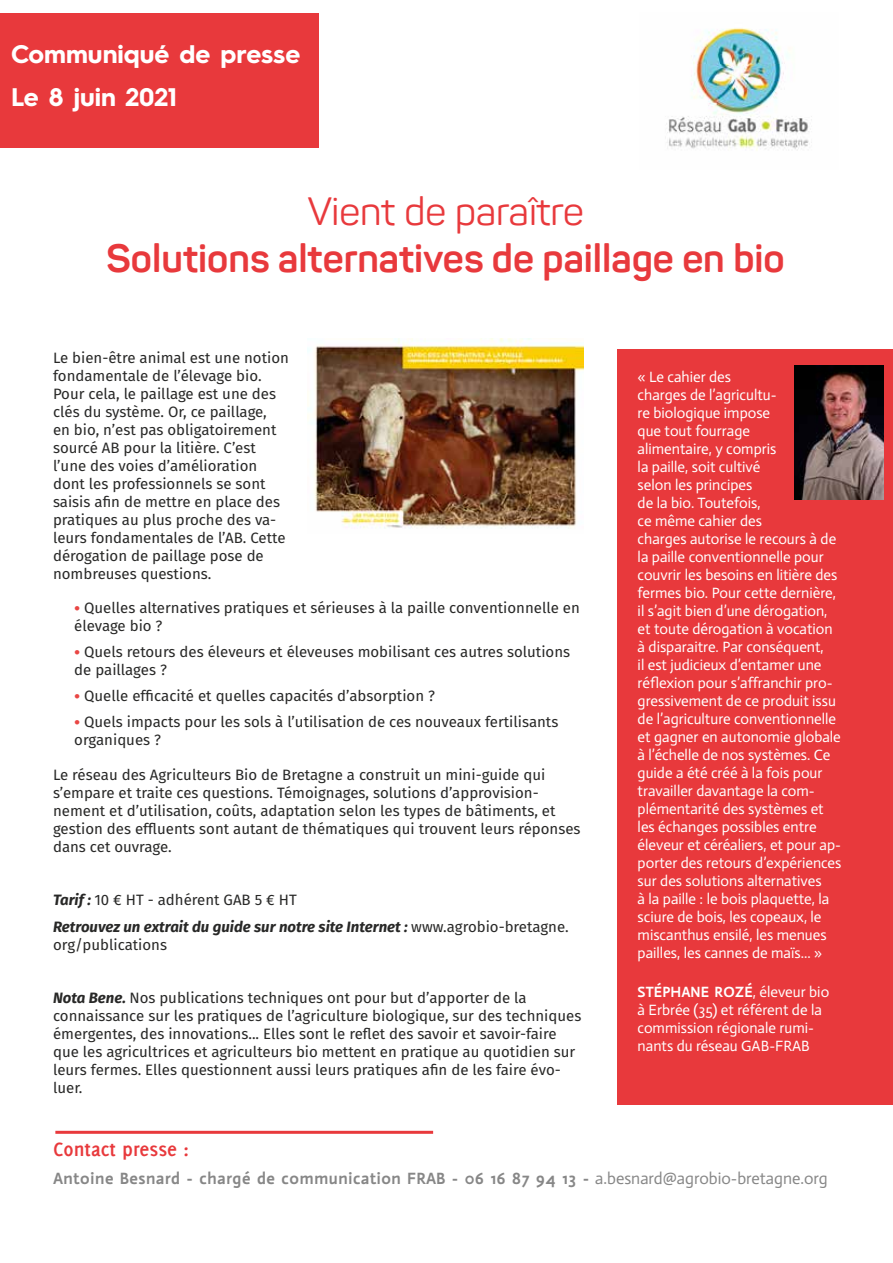
<style>
.page{position:relative;width:893px;height:1263px;background:#fff}
.page>*{position:absolute;margin:0;border:0;box-sizing:border-box;transform-origin:0 0}
.t1{font:700 39px "Panton";color:#e8393c}
.t2{font:39px "Panton";color:#e8393c}
.t3{font:700 25.5px/43.3px "Hurme Geometric Sans 3";color:#fff}
.t4{font:700 21px "Delicious";color:#e8393c}
.t5{font:700 16.5px "actor";color:#878787}
.t6{font:15px/18px "Fira Sans";color:#282827}
.t7{font:15px/18px "Actor";color:#fff}
.t8{font:italic 700 15px/26.5px "Fira Sans";color:#282827}
.t9{font:700 15px "actor";color:#fff}
.s1{font-family:"Actor";font-size:18px;color:#e94644}
.s2{font-weight:400;font-style:normal}
.s3{font-weight:700;font-style:italic}
.s4{font-family:"Actor";font-weight:400}
</style>
<div class="page">
<img style="left:666px;top:28px;width:146px;height:123px">
<div style="left:0;top:13px;width:319px;height:135px;background:#e8393c"></div>
<hr style="left:55px;top:1131px;width:378px;height:3px;background:#e8393c">
<div style="left:618px;top:349px;width:275px;height:755px;background:#e8393c"></div>
<img style="left:794px;top:365px;width:90px;height:135px">
<img style="left:307px;top:338px;width:277px;height:191px">
<h2 class="t3" style="left:11px;top:31px;width:291px">Communiqué de presse<br>Le 8 juin 2021</h2>
<h1 class="t2" style="left:307px;top:187px;width:278px">Vient de paraître</h1>
<h1 class="t1" style="left:106px;top:234px;width:680px">Solutions alternatives de paillage en bio</h1>
<p class="t6" style="left:53px;top:348px;width:237px">Le bien-être animal est une notion fondamentale de l’élevage bio.<br>Pour cela, le paillage est une des clés du système. Or, ce paillage,<br>en bio, n’est pas obligatoirement sourcé AB pour la litière. C’est l’une des voies d’amélioration dont les professionnels se sont saisis afin de mettre en place des pratiques au plus proche des va&shy;leurs fondamentales de l’AB. Cette dérogation de paillage pose de nombreuses questions.</p>
<p class="t6" style="left:74px;top:599px;width:507px"><span class="s1">•</span> Quelles alternatives pratiques et sérieuses à la paille conventionnelle en élevage bio ?</p>
<p class="t6" style="left:74px;top:643px;width:497px"><span class="s1">•</span> Quels retours des éleveurs et éleveuses mobilisant ces autres solutions de paillages ?</p>
<p class="t6" style="left:74px;top:686px;width:362px"><span class="s1">•</span> Quelle efficacité et quelles capacités d’absorption ?</p>
<p class="t6" style="left:74px;top:712px;width:486px"><span class="s1">•</span> Quels impacts pour les sols à l’utilisation de ces nouveaux fertilisants organiques ?</p>
<p class="t6" style="left:53px;top:765px;width:529px">Le réseau des Agriculteurs Bio de Bretagne a construit un mini-guide qui s’empare et traite ces questions. Témoignages, solutions d’approvision&shy;nement et d’utilisation, coûts, adaptation selon les types de bâtiments, et gestion des effluents sont autant de thématiques qui trouvent leurs réponses dans cet ouvrage.</p>
<p class="t8" style="left:53px;top:885px;width:517px">Tarif : <span class="s2">10 € HT - adhérent GAB 5 € HT<br></span>Retrouvez un extrait du guide sur notre site Internet : <span class="s2">www.agrobio-bretagne.</span></p>
<p class="t6" style="left:53px;top:935px;width:116px">org/publications</p>
<p class="t6" style="left:53px;top:988px;width:530px"><span class="s3">Nota Bene.</span> Nos publications techniques ont pour but d’apporter de la connaissance sur les pratiques de l’agriculture biologique, sur des techniques émergentes, des innovations... Elles sont le reflet des savoir et savoir-faire que les agricultrices et agriculteurs bio mettent en pratique au quotidien sur leurs fermes. Elles questionnent aussi leurs pratiques afin de les faire évo&shy;luer.</p>
<p class="t7" style="left:638px;top:368px;width:205px">« Le cahier des<br>charges de l’agricultu-<br>re biologique impose<br>que tout fourrage<br>alimentaire, y compris<br>la paille, soit cultivé<br>selon les principes<br>de la bio. Toutefois,<br>ce même cahier des<br>charges autorise le recours à de la paille conventionnelle pour couvrir les besoins en litière des fermes bio. Pour cette dernière, il s’agit bien d’une dérogation, et toute dérogation à vocation à disparaitre. Par conséquent,<br>il est judicieux d’entamer une réflexion pour s’affranchir pro&shy;gressivement de ce produit issu de l’agriculture conventionnelle et gagner en autonomie globale à l’échelle de nos systèmes. Ce guide a été créé à la fois pour travailler davantage la com&shy;plémentarité des systèmes et les échanges possibles entre éleveur et céréaliers, et pour ap&shy;porter des retours d’expériences sur des solutions alternatives<br>à la paille : le bois plaquette, la sciure de bois, les copeaux, le miscanthus ensilé, les menues pailles, les cannes de maïs... »</p>
<p class="t9" style="left:638px;top:982px;width:193px">STÉPHANE ROZÉ<span class="s4">, éleveur bio</span></p>
<p class="t7" style="left:638px;top:1001px;width:186px">à Erbrée (35) et référent de la commission régionale rumi&shy;nants du réseau GAB-FRAB</p>
<h3 class="t4" style="left:53px;top:1137px;width:137px">Contact presse :</h3>
<p class="t5" style="left:53px;top:1168px;width:776px">Antoine Besnard - chargé de communication FRAB - 06 16 87 94 13 - <span class="s4">a.besnard@agrobio-bretagne.org</span></p>
</div>
